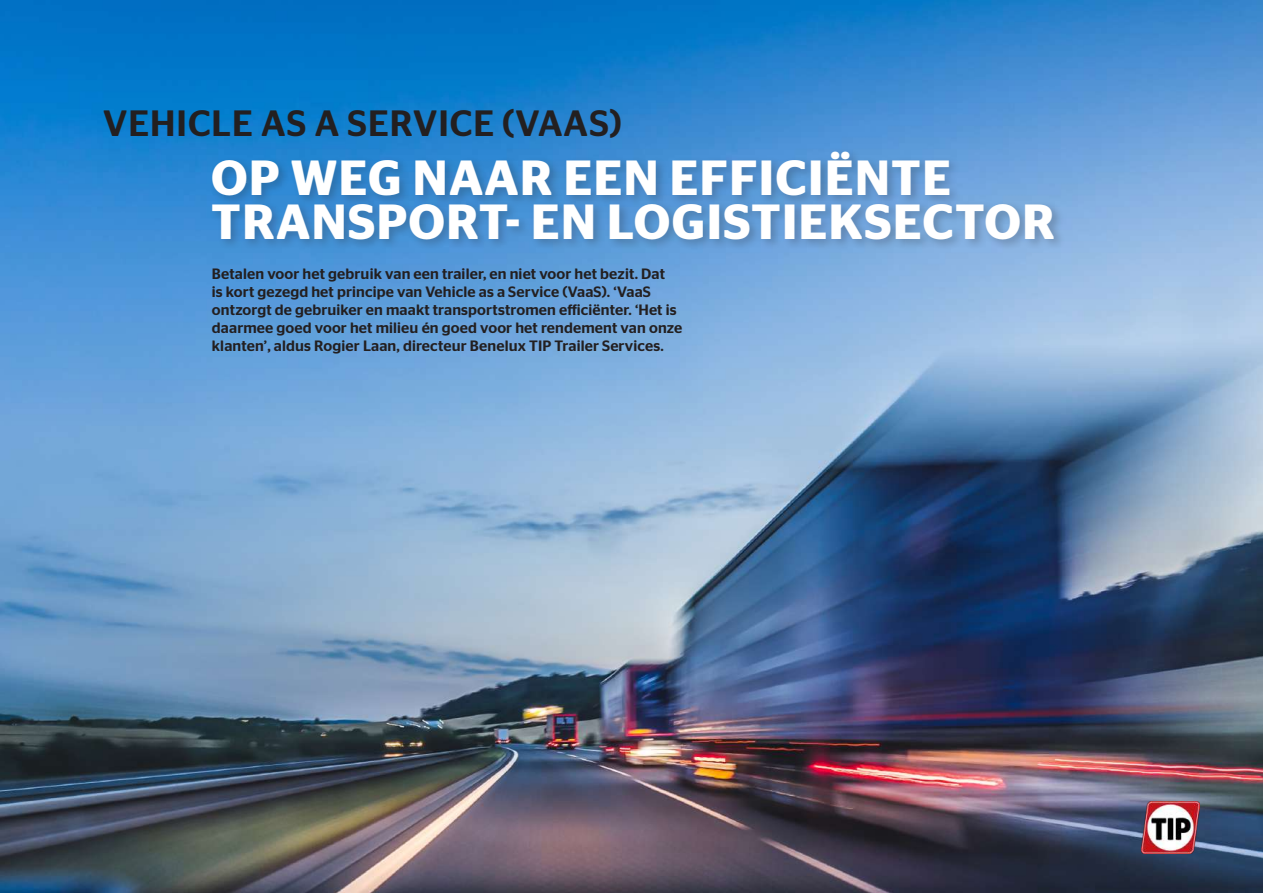
<style>
.page{position:relative;width:1263px;height:893px;background:#fff}
.page>*{position:absolute;margin:0;border:0;box-sizing:border-box;transform-origin:0 0}
.t1{font:600 49.35px/43.5px "Stag Sans";letter-spacing:.03em;color:#fff}
.t2{font:500 36.6px "Stag Sans";letter-spacing:.03em;color:#231f20}
.t3{font:500 15px/18px "Stag Sans";letter-spacing:.01em;color:#231f20}
</style>
<div class="page">
<img style="left:0;top:0;width:1263px;height:893px">
<div style="left:209px;top:148px;width:857px;height:104px;background:#231f20;opacity:.25"></div>
<img style="left:1141px;top:801px;width:58px;height:53px">
<h2 class="t2" style="left:103px;top:102px;width:520px">VEHICLE AS A SERVICE (VAAS)</h2>
<h1 class="t1" style="left:211px;top:156px;width:845px">OP WEG NAAR EEN EFFICIËNTE<br>TRANSPORT- EN LOGISTIEKSECTOR</h1>
<p class="t3" style="left:212px;top:265px;width:472px">Betalen voor het gebruik van een trailer, en niet voor het bezit. Dat<br>is kort gezegd het principe van Vehicle as a Service (VaaS). ‘VaaS ontzorgt de gebruiker en maakt transportstromen efficiënter. ‘Het is daarmee goed voor het milieu én goed voor het rendement van onze klanten’, aldus Rogier Laan, directeur Benelux TIP Trailer Services.</p>
</div>
